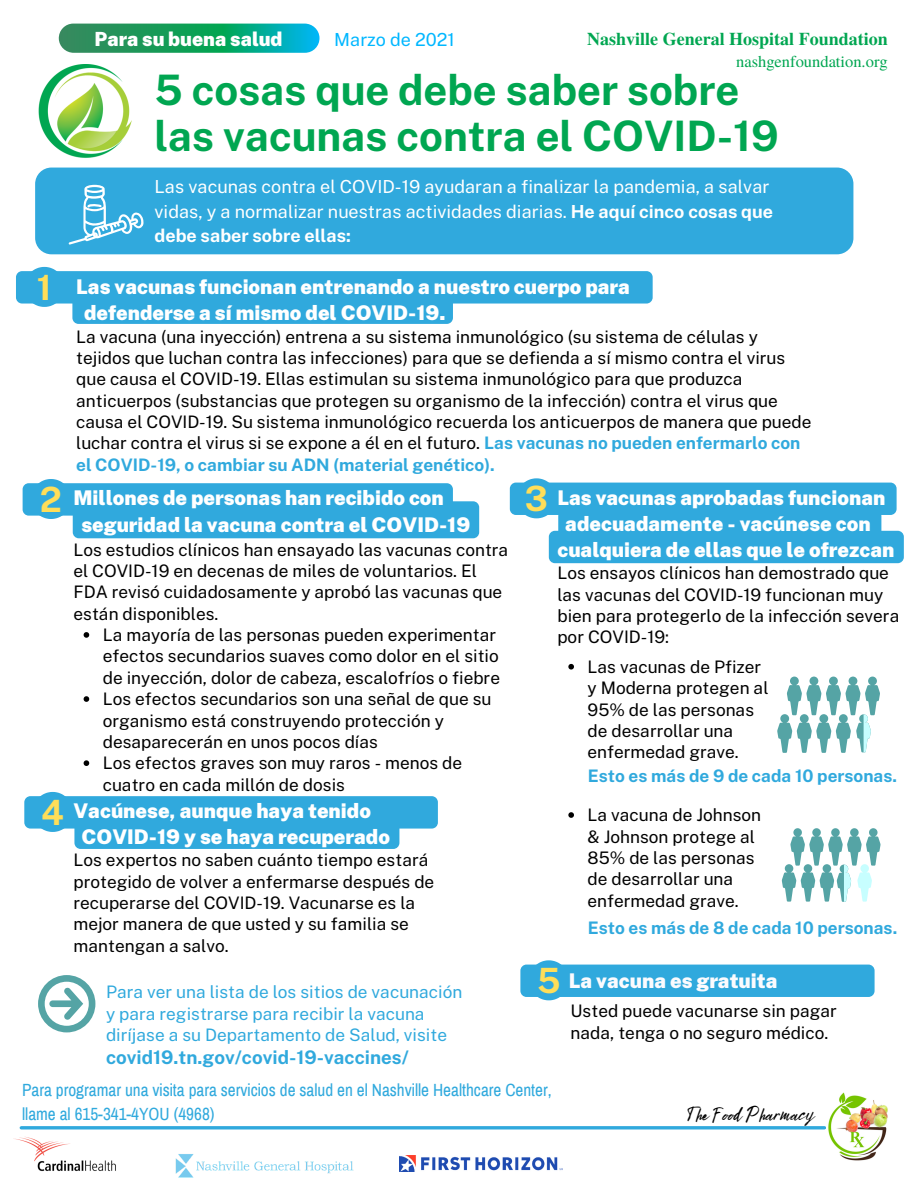
<style>
.page{position:relative;width:918px;height:1188px;background:#fff}
.page>*{position:absolute;margin:0;border:0;box-sizing:border-box;transform-origin:0 0}
.t1{font:700 42px/46.2px "Public Sans";color:#00a651}
.t2{font:700 34.8px "Public Sans";color:#ffde59}
.t3{font:900 20.25px/25.8px "Public Sans";color:#fff}
.t4{font:900 20.25px "Public Sans";color:#fbfbfe}
.t5{font:900 19.5px "Public Sans";color:#fff}
.t6{font:19.5px "Bright Sunshine";color:#000}
.t7{font:700 18.75px "Public Sans";color:#30a9dd}
.t8{font:18px/24.8px "Public Sans";color:#fff}
.t9{font:700 18px "Te X Gyre Termes";color:#00a651}
.t10{font:18px "Public Sans";color:#00b7ff}
.t11{font:17.25px/21.3px "Public Sans";color:#000}
.t12{font:17.25px/21.3px "Public Sans";color:#30a9dd}
.t13{font:17.25px/23.7px "Archivo Narrow";color:#30a9dd}
.t14{font:700 17.25px "Public Sans";color:#30a9dd}
.t15{font:16.5px "Te X Gyre Termes";color:#00a651}
.s1{font-weight:700}
.s2{font-weight:700;color:#30a9dd}
</style>
<div class="page">
<hr style="left:21px;top:1126px;width:804px;height:3px;background:#30a9dd">
<img style="left:828px;top:1092px;width:60px;height:69px">
<img style="left:400px;top:1156px;width:163px;height:15px">
<img style="left:13px;top:1136px;width:103px;height:36px">
<img style="left:175px;top:1154px;width:179px;height:24px">
<svg style="left:59px;top:24px;width:261px;height:29px;background:#19a278"></svg>
<div style="left:35px;top:168px;width:818px;height:86px;background:#30a9dd;border-radius:16px"></div>
<img style="left:38px;top:65px;width:94px;height:93px">
<div style="left:16px;top:271px;width:637px;height:33px;background:#30a9dd;border-radius:6px"></div>
<svg style="left:24px;top:267px;width:40px;height:40px"></svg>
<div style="left:72px;top:292px;width:381px;height:32px;background:#30a9dd;border-radius:6px"></div>
<svg style="left:69px;top:185px;width:75px;height:60px"></svg>
<div style="left:23px;top:483px;width:430px;height:33px;background:#30a9dd;border-radius:6px"></div>
<svg style="left:31px;top:479px;width:40px;height:40px"></svg>
<div style="left:73px;top:501px;width:406px;height:37px;background:#30a9dd;border-radius:6px"></div>
<svg style="left:84px;top:632px;width:5px;height:6px"></svg>
<svg style="left:84px;top:696px;width:5px;height:6px"></svg>
<svg style="left:84px;top:760px;width:5px;height:6px"></svg>
<div style="left:510px;top:483px;width:387px;height:32px;background:#30a9dd;border-radius:6px"></div>
<svg style="left:517px;top:478px;width:40px;height:40px"></svg>
<div style="left:558px;top:510px;width:323px;height:37px;background:#30a9dd;border-radius:6px"></div>
<div style="left:549px;top:531px;width:355px;height:32px;background:#30a9dd;border-radius:6px"></div>
<div style="left:520px;top:965px;width:355px;height:32px;background:#30a9dd;border-radius:6px"></div>
<svg style="left:529px;top:960px;width:40px;height:40px"></svg>
<div style="left:24px;top:796px;width:414px;height:33px;background:#30a9dd;border-radius:6px"></div>
<svg style="left:33px;top:792px;width:40px;height:40px"></svg>
<div style="left:74px;top:817px;width:325px;height:32px;background:#30a9dd;border-radius:6px"></div>
<svg style="left:38px;top:975px;width:57px;height:57px"></svg>
<svg style="left:568px;top:664px;width:6px;height:6px"></svg>
<svg style="left:568px;top:812px;width:6px;height:6px"></svg>
<svg style="left:777px;top:677px;width:103px;height:76px"></svg>
<svg style="left:782px;top:828px;width:99px;height:74px"></svg>
<p class="t5" style="left:95px;top:27px;width:190px">Para su buena salud</p>
<p class="t10" style="left:334px;top:28px;width:122px">Marzo de 2021</p>
<p class="t9" style="left:587px;top:25px;width:302px">Nashville General Hospital Foundation</p>
<p class="t15" style="left:736px;top:50px;width:153px">nashgenfoundation.org</p>
<p class="t1" style="left:155px;top:66px;width:626px">5 cosas que debe saber sobre las vacunas contra el COVID-19</p>
<p class="t2" style="left:37px;top:266px;width:16px">1</p>
<p class="t8" style="left:155px;top:174px;width:620px">Las vacunas contra el COVID-19 ayudaran a finalizar la pandemia, a salvar vidas, y a normalizar nuestras actividades diarias. <span class="s1">He aquí cinco cosas que debe saber sobre ellas:</span></p>
<p class="t3" style="left:76px;top:274px;width:555px">Las vacunas funcionan entrenando a nuestro cuerpo para</p>
<p class="t3" style="left:84px;top:300px;width:363px">defenderse a sí mismo del COVID-19.</p>
<p class="t11" style="left:76px;top:326px;width:737px">La vacuna (una inyección) entrena a su sistema inmunológico (su sistema de células y tejidos que luchan contra las infecciones) para que se defienda a sí mismo contra el virus que causa el COVID-19. Ellas estimulan su sistema inmunológico para que produzca anticuerpos (substancias que protegen su organismo de la infección) contra el virus que causa el COVID-19. Su sistema inmunológico recuerda los anticuerpos de manera que puede luchar contra el virus si se expone a él en el futuro. <span class="s2">Las vacunas no pueden enfermarlo con el COVID-19, o cambiar su ADN (material genético).</span></p>
<p class="t2" style="left:40px;top:479px;width:24px">2</p>
<p class="t3" style="left:73px;top:485px;width:372px">Millones de personas han recibido con</p>
<p class="t3" style="left:81px;top:512px;width:390px">seguridad la vacuna contra el COVID-19</p>
<p class="t11" style="left:73px;top:539px;width:436px">Los estudios clínicos han ensayado las vacunas contra el COVID-19 en decenas de miles de voluntarios. El FDA revisó cuidadosamente y aprobó las vacunas que están disponibles.</p>
<p class="t11" style="left:103px;top:624px;width:399px">La mayoría de las personas pueden experimentar efectos secundarios suaves como dolor en el sitio de inyección, dolor de cabeza, escalofríos o fiebre</p>
<p class="t11" style="left:103px;top:688px;width:390px">Los efectos secundarios son una señal de que su organismo está construyendo protección y desaparecerán en unos pocos días</p>
<p class="t11" style="left:103px;top:752px;width:361px">Los efectos graves son muy raros - menos de cuatro en cada millón de dosis</p>
<p class="t2" style="left:41px;top:792px;width:24px">4</p>
<p class="t3" style="left:73px;top:798px;width:299px">Vacúnese, aunque haya tenido</p>
<p class="t3" style="left:81px;top:824px;width:310px">COVID-19 y se haya recuperado</p>
<p class="t11" style="left:73px;top:849px;width:362px">Los expertos no saben cuánto tiempo estará protegido de volver a enfermarse después de recuperarse del COVID-19. Vacunarse es la mejor manera de que usted y su familia se mantengan a salvo.</p>
<p class="t12" style="left:106px;top:981px;width:358px">Para ver una lista de los sitios de vacunación y para registrarse para recibir la vacuna diríjase a su Departamento de Salud, visite</p>
<p class="t7" style="left:106px;top:1046px;width:304px">covid19.tn.gov/covid-19-vaccines/</p>
<p class="t2" style="left:525px;top:478px;width:25px">3</p>
<p class="t3" style="left:557px;top:485px;width:330px">Las vacunas aprobadas funcionan</p>
<p class="t3" style="left:557px;top:511px;width:339px;text-indent:8px">adecuadamente - vacúnese con cualquiera de ellas que le ofrezcan</p>
<p class="t11" style="left:557px;top:562px;width:343px">Los ensayos clínicos han demostrado que las vacunas del COVID-19 funcionan muy bien para protegerlo de la infección severa por COVID-19:</p>
<p class="t11" style="left:588px;top:656px;width:182px">Las vacunas de Pfizer y Moderna protegen al<br>95% de las personas de desarrollar una enfermedad grave.</p>
<p class="t14" style="left:588px;top:766px;width:311px">Esto es más de 9 de cada 10 personas.</p>
<p class="t11" style="left:588px;top:804px;width:175px">La vacuna de Johnson &amp; Johnson protege al<br>85% de las personas de desarrollar una enfermedad grave.</p>
<p class="t14" style="left:588px;top:918px;width:311px">Esto es más de 8 de cada 10 personas.</p>
<p class="t2" style="left:537px;top:960px;width:25px">5</p>
<p class="t4" style="left:569px;top:969px;width:210px">La vacuna es gratuita</p>
<p class="t11" style="left:571px;top:1000px;width:268px">Usted puede vacunarse sin pagar nada, tenga o no seguro médico.</p>
<p class="t13" style="left:22px;top:1079px;width:531px">Para programar una visita para servicios de salud en el Nashville Healthcare Center, llame al 615-341-4YOU (4968)</p>
<p class="t6" style="left:688px;top:1099px;width:127px">The Food Pharmacy</p>
</div>
